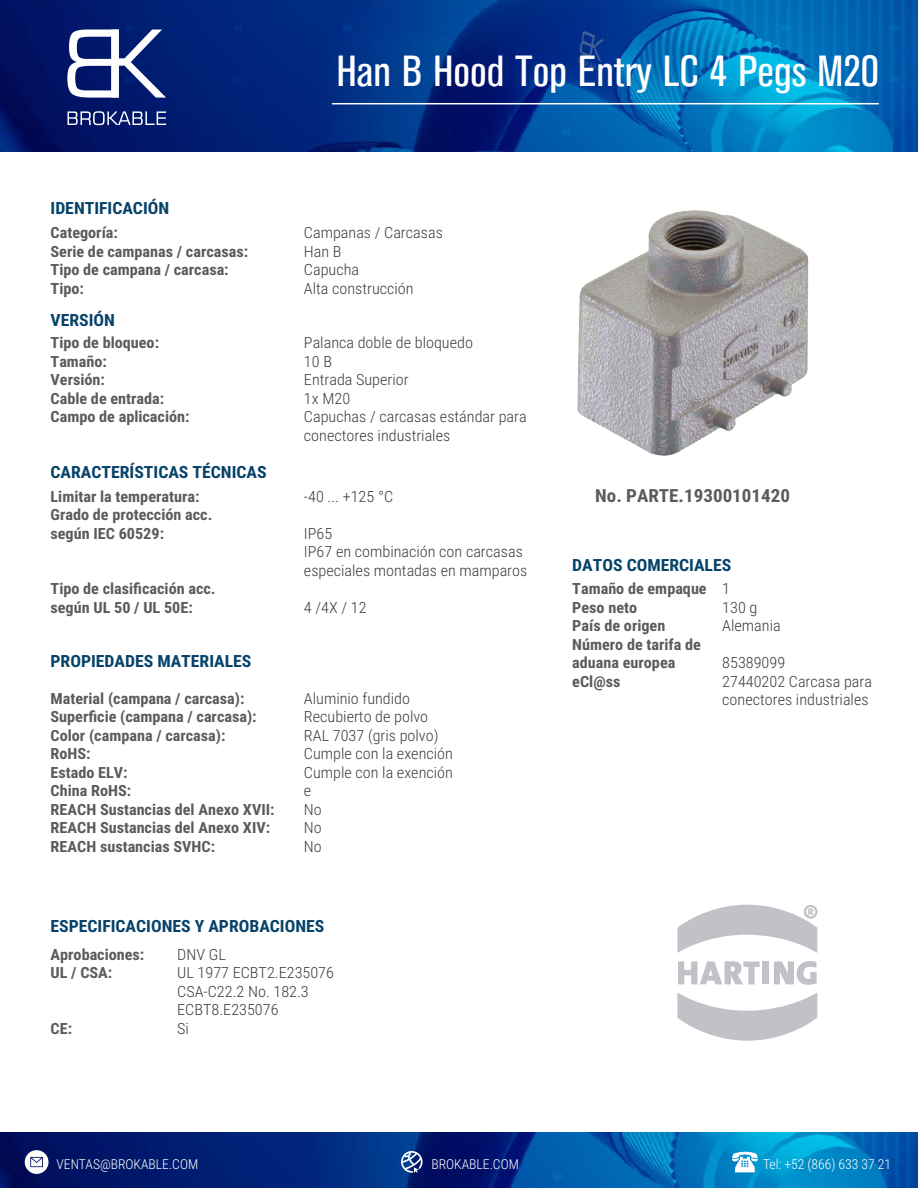
<style>
.page{position:relative;width:918px;height:1188px;background:#fff}
.page>*{position:absolute;margin:0;border:0;box-sizing:border-box;transform-origin:0 0}
.t1{font:condensed 43.35px "Akzidenz Grotesk BE";color:#fff;scale:1.08 1}
.t2{font:700 18.15px "Roboto Condensed";color:#5b5b5f;scale:1.05 1}
.t3{font:700 16.8px "Roboto Condensed";color:#074269;scale:1.05 1}
.t4{font:700 15.45px/18.5px "Roboto Condensed";color:#5b5b5f;scale:1.05 1}
.t5{font:300 15.45px/18.5px "Roboto Condensed";color:#3c3c3b;scale:1.05 1}
.t6{font:300 13.65px "Roboto Condensed";color:#fff}
</style>
<div class="page">
<img style="left:0;top:0;width:918px;height:151px">
<svg style="left:67px;top:30px;width:99px;height:68px"></svg>
<svg style="left:68px;top:111px;width:98px;height:14px"></svg>
<hr style="left:332px;top:103px;width:547px;height:1px;background:#fff">
<img style="left:0;top:1133px;width:918px;height:55px">
<svg style="left:401px;top:1151px;width:22px;height:22px"></svg>
<svg style="left:732px;top:1150px;width:26px;height:22px"></svg>
<svg style="left:25px;top:1150px;width:24px;height:24px"></svg>
<img style="left:577px;top:210px;width:232px;height:246px">
<svg style="left:678px;top:961px;width:82px;height:23px"></svg>
<div style="left:763px;top:961px;width:6px;height:23px;background:#c1c2c8"></div>
<svg style="left:774px;top:961px;width:43px;height:24px"></svg>
<svg style="left:677px;top:905px;width:141px;height:48px"></svg>
<svg style="left:677px;top:992px;width:140px;height:49px"></svg>
<h1 class="t1" style="left:336px;top:47px;width:504px">Han B Hood Top Entry LC 4 Pegs M20</h1>
<p class="t3" style="left:51px;top:197px;width:115px">IDENTIFICACIÓN</p>
<p class="t4" style="left:51px;top:223px;width:190px">Categoría:<br>Serie de campanas / carcasas:<br>Tipo de campana / carcasa:<br>Tipo:</p>
<p class="t5" style="left:304px;top:223px;width:134px">Campanas / Carcasas<br>Han B<br>Capucha<br>Alta construcción</p>
<p class="t3" style="left:51px;top:308px;width:63px">VERSIÓN</p>
<p class="t4" style="left:51px;top:333px;width:134px">Tipo de bloqueo:<br>Tamaño:<br>Versión:<br>Cable de entrada:<br>Campo de aplicación:</p>
<p class="t3" style="left:51px;top:460px;width:207px">CARACTERÍSTICAS TÉCNICAS</p>
<p class="t4" style="left:51px;top:486px;width:156px">Limitar la temperatura:<br>Grado de protección acc. según IEC 60529:</p>
<p class="t4" style="left:51px;top:579px;width:159px">Tipo de clasificación acc. según UL 50 / UL 50E:</p>
<p class="t5" style="left:304px;top:333px;width:214px">Palanca doble de bloquedo<br>10 B<br>Entrada Superior<br>1x M20<br>Capuchas / carcasas estándar para conectores industriales</p>
<p class="t5" style="left:304px;top:486px;width:87px">-40 ... +125 °C</p>
<p class="t5" style="left:304px;top:523px;width:214px">IP65<br>IP67 en combinación con carcasas especiales montadas en mamparos</p>
<p class="t5" style="left:304px;top:597px;width:61px">4 /4X / 12</p>
<p class="t3" style="left:51px;top:649px;width:193px">PROPIEDADES MATERIALES</p>
<p class="t4" style="left:51px;top:688px;width:215px">Material (campana / carcasa):<br>Superficie (campana / carcasa):<br>Color (campana / carcasa):<br>RoHS:<br>Estado ELV:<br>China RoHS:<br>REACH Sustancias del Anexo XVII:<br>REACH Sustancias del Anexo XIV:<br>REACH sustancias SVHC:</p>
<p class="t5" style="left:304px;top:688px;width:143px">Aluminio fundido<br>Recubierto de polvo<br>RAL 7037 (gris polvo)<br>Cumple con la exención<br>Cumple con la exención e<br>No<br>No<br>No</p>
<p class="t3" style="left:51px;top:914px;width:262px">ESPECIFICACIONES Y APROBACIONES</p>
<p class="t4" style="left:51px;top:944px;width:91px">Aprobaciones:<br>UL / CSA:</p>
<p class="t4" style="left:51px;top:1018px;width:22px">CE:</p>
<p class="t5" style="left:177px;top:944px;width:151px">DNV GL<br>UL 1977 ECBT2.E235076<br>CSA-C22.2 No. 182.3<br>ECBT8.E235076<br>Si</p>
<p class="t2" style="left:595px;top:482px;width:187px">No. PARTE.19300101420</p>
<p class="t3" style="left:572px;top:553px;width:153px">DATOS COMERCIALES</p>
<p class="t4" style="left:572px;top:579px;width:130px">Tamaño de empaque<br>Peso neto<br>País de origen<br>Número de tarifa de aduana europea eCl@ss</p>
<p class="t5" style="left:722px;top:579px;width:57px">1<br>130 g<br>Alemania</p>
<p class="t5" style="left:722px;top:653px;width:144px">85389099<br>27440202 Carcasa para conectores industriales</p>
<p class="t6" style="left:57px;top:1154px;width:143px">VENTAS@BROKABLE.COM</p>
<p class="t6" style="left:431px;top:1154px;width:89px">BROKABLE.COM</p>
<p class="t6" style="left:763px;top:1154px;width:130px">Tel: +52 (866) 633 37 21</p>
</div>
